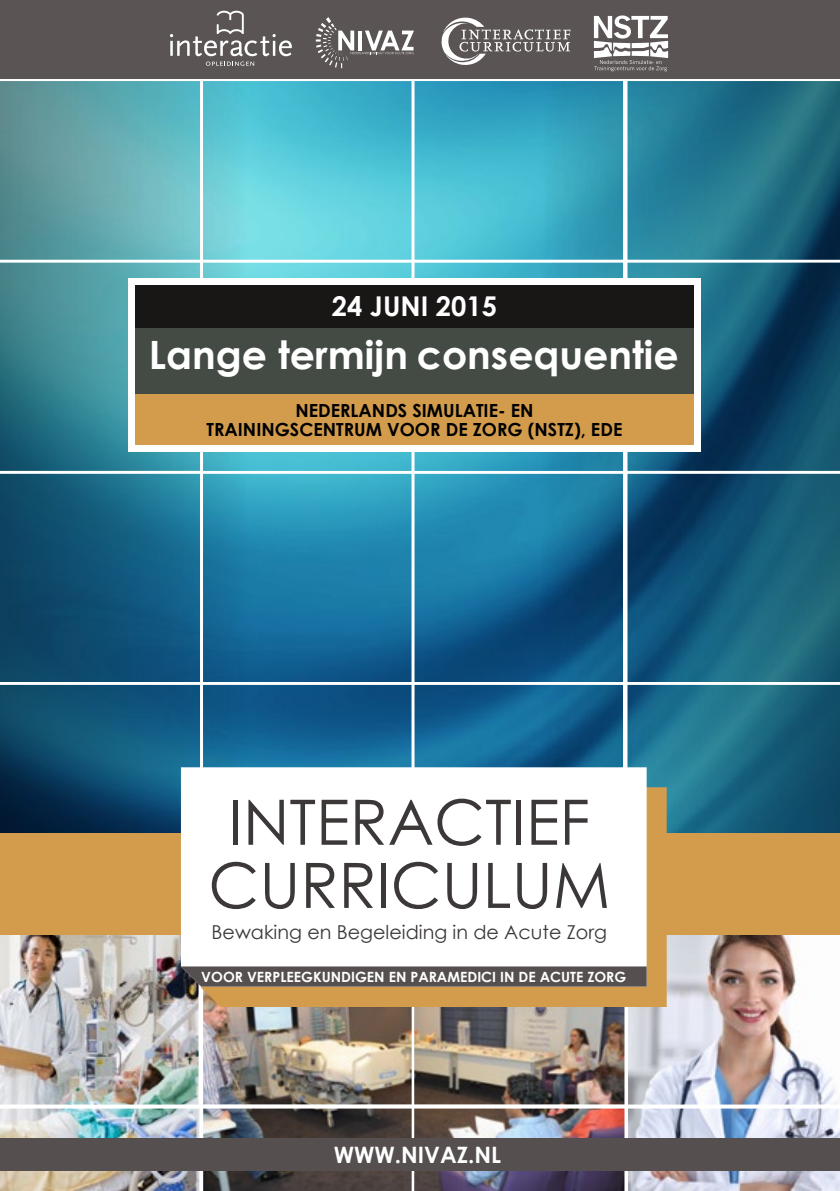
<style>
.page{position:relative;width:840px;height:1191px;background:#fff}
.page>*{position:absolute;margin:0;border:0;box-sizing:border-box;transform-origin:0 0}
.t1{font:62.6px/63.2px "Century Gothic";color:#3c3838;text-align:center}
.t2{font:700 39px "Century Gothic";color:#fff}
.t3{font:700 27.2px "Century Gothic";color:#fff}
.t4{font:700 22.6px "Century Gothic";color:#fff}
.t5{font:19.2px "Century Gothic";color:#3c3838}
.t6{font:700 18px/18.6px "Century Gothic";color:#000;text-align:center}
.t7{font:700 14px "Century Gothic";color:#fff}
</style>
<div class="page">
<img style="left:203px;top:1006px;width:421px;height:185px">
<img style="left:0;top:935px;width:199px;height:256px">
<img style="left:627px;top:935px;width:212px;height:256px">
<div style="left:0;top:0;width:839px;height:79px;background:#5a5554"></div>
<svg style="left:315px;top:17px;width:99px;height:51px"></svg>
<svg style="left:206px;top:62px;width:48px;height:4px"></svg>
<svg style="left:170px;top:10px;width:122px;height:46px"></svg>
<svg style="left:441px;top:17px;width:129px;height:48px"></svg>
<img style="left:0;top:81px;width:839px;height:752px">
<svg style="left:593px;top:15px;width:74px;height:56px"></svg>
<div style="left:0;top:833px;width:839px;height:102px;background:#d29c4c"></div>
<div style="left:128px;top:278px;width:572px;height:174px;background:#fff"></div>
<div style="left:135px;top:285px;width:558px;height:109px;background:#444b45"></div>
<div style="left:135px;top:285px;width:558px;height:42px;background:#191616"></div>
<div style="left:135px;top:394px;width:558px;height:51px;background:#d29c4c"></div>
<div style="left:201px;top:787px;width:465px;height:219px;background:#d29c4c"></div>
<div style="left:181px;top:767px;width:465px;height:199px;background:#fff"></div>
<svg style="left:181px;top:966px;width:465px;height:20px;background:#585352"></svg>
<div style="left:0;top:1138px;width:839px;height:32px;background:#55504f"></div>
<h3 class="t3" style="left:331px;top:289px;width:167px">24 JUNI 2015</h3>
<h2 class="t2" style="left:149px;top:331px;width:531px">LANGE TERMIJN CONSEQUENTIE</h2>
<p class="t6" style="left:206px;top:401px;width:417px">N EDERLANDS SIMULATIE- EN<br>TRAININGSCENTRUM VOOR DE ZORG (NSTZ), EDE</p>
<h1 class="t1" style="left:208px;top:789px;width:403px">Interactief<br>Curriculum</h1>
<p class="t5" style="left:211px;top:920px;width:397px">Bewaking en Begeleiding in de Acute Zorg</p>
<p class="t7" style="left:201px;top:968px;width:426px">VOOR VERPLEEGKUNDIGEN EN PARAMEDICI IN DE ACUTE ZORG</p>
<p class="t4" style="left:333px;top:1140px;width:169px">WWW.NIVAZ.NL</p>
</div>
